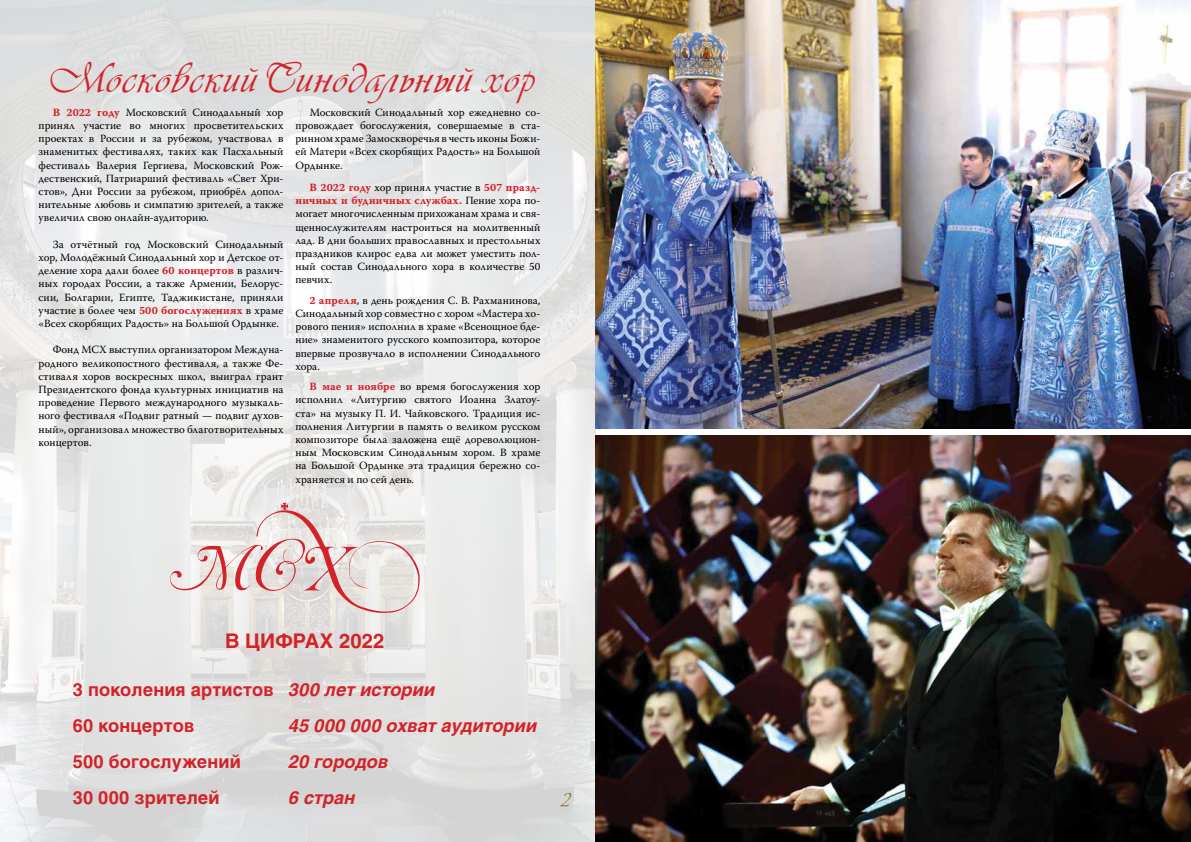
<style>
.page{position:relative;width:1191px;height:842px;background:#fff}
.page>*{position:absolute;margin:0;border:0;box-sizing:border-box;transform-origin:0 0}
.t1{font:43px "Vivaldi DCL";letter-spacing:.045em;color:#d2232a}
.t2{font:700 20px "Helios";letter-spacing:.005em;color:#d2232a}
.t3{font:20px "Vivaldi DCL";color:#a58231}
.t4{font:700 18px/36px "Helios";letter-spacing:.01em;color:#d2232a}
.t5{font:italic 700 18px "Helios";color:#d2232a}
.t6{font:11px/13.2px "Warnock Pro";letter-spacing:.005em;color:#000;text-align:justify}
.t7{font:11px/13.2px "Warnock Pro Bold Capt";letter-spacing:.015em;color:#d2232a;text-align:right}
.s1{font-family:"Warnock Pro Bold Capt";color:#d2232a}
.s2{font-family:"Warnock Pro";color:#000}
.s3{font-style:italic}
</style>
<div class="page">
<img style="left:0;top:0;width:596px;height:842px">
<svg style="left:170px;top:502px;width:250px;height:111px"></svg>
<img style="left:595px;top:0;width:596px;height:428px">
<img style="left:595px;top:436px;width:596px;height:406px">
<h1 class="t1" style="left:51px;top:55px;width:485px">Московский Синодальный хор</h1>
<p class="t6" style="left:39px;top:105px;width:246px;text-indent:14px"><span class="s1">В 2022 году</span> Московский Синодальный хор принял участие во многих просветительских проектах в России и за рубежом, участвовал в знаменитых фестивалях, таких как Пасхальный фестиваль Валерия Гергиева, Московский Рож&shy;дественский, Патриарший фестиваль «Свет Хри&shy;стов», Дни России за рубежом, приобрёл допол&shy;нительные любовь и симпатию зрителей, а также увеличил свою онлайн-аудиторию.</p>
<p class="t6" style="left:39px;top:237px;width:246px;text-indent:14px">За отчётный год Московский Синодальный хор, Молодёжный Синодальный хор и Детское от&shy;деление хора дали более <span class="s1">60 концертов</span> в различ&shy;ных городах России, а также Армении, Белорус&shy;сии, Болгарии, Египте, Таджикистане, приняли участие в более чем <span class="s1">500 богослужениях</span> в храме «Всех скорбящих Радость» на Большой Ордынке.</p>
<p class="t6" style="left:39px;top:343px;width:246px;text-indent:14px">Фонд МСХ выступил организатором Междуна&shy;родного великопостного фестиваля, а также Фе&shy;стиваля хоров воскресных школ, выиграл грант Президентского фонда культурных инициатив на проведение Первого международного музыкаль&shy;ного фестиваля «Подвиг ратный — подвиг духов&shy;ный», организовал множество благотворительных концертов.</p>
<p class="t6" style="left:295px;top:105px;width:246px;text-indent:14px">Московский Синодальный хор ежедневно со&shy;провождает богослужения, совершаемые в ста&shy;ринном храме Замоскворечья в честь иконы Божи&shy;ей Матери «Всех скорбящих Радость» на Большой Ордынке.</p>
<p class="t7" style="left:295px;top:181px;width:246px">В 2022 году <span class="s2">хор принял участие в</span> 507 празд&shy;ничных и будничных службах. <span class="s2">Пение хора по-</span></p>
<p class="t6" style="left:295px;top:207px;width:246px">могает многочисленным прихожанам храма и свя&shy;щеннослужителям настроиться на молитвенный лад. В дни больших православных и престольных праздников клирос едва ли может уместить пол&shy;ный состав Синодального хора в количестве 50 певчих.</p>
<p class="t6" style="left:295px;top:293px;width:246px;text-indent:14px"><span class="s1">2 апреля</span>, в день рождения С. В. Рахманинова, Синодальный хор совместно с хором «Мастера хо&shy;рового пения» исполнил в храме «Всенощное бде&shy;ние» знаменитого русского композитора, которое впервые прозвучало в исполнении Синодального хора.</p>
<p class="t6" style="left:295px;top:380px;width:246px;text-indent:14px"><span class="s1">В мае и ноябре</span> во время богослужения хор исполнил «Литургию святого Иоанна Златоу&shy;ста» на музыку П. И. Чайковского. Традиция ис&shy;полнения Литургии в память о великом русском композиторе была заложена ещё дореволюцион&shy;ным Московским Синодальным хором. В храме на Большой Ордынке эта традиция бережно со&shy;храняется и по сей день.</p>
<h2 class="t2" style="left:225px;top:629px;width:161px">В ЦИФРАХ 2022</h2>
<h3 class="t4" style="left:73px;top:672px;width:364px">3 поколения артистов <span class="s3">300 лет истории<br></span>60 концертов</h3>
<h3 class="t5" style="left:289px;top:715px;width:250px">45 000 000 охват аудитории</h3>
<h3 class="t4" style="left:73px;top:744px;width:170px">500 богослужений</h3>
<h3 class="t5" style="left:289px;top:751px;width:101px">20 городов</h3>
<h3 class="t4" style="left:73px;top:780px;width:148px">30 000 зрителей</h3>
<h3 class="t5" style="left:289px;top:787px;width:68px">6 стран</h3>
<h2 class="t3" style="left:561px;top:789px;width:10px">2</h2>
</div>
